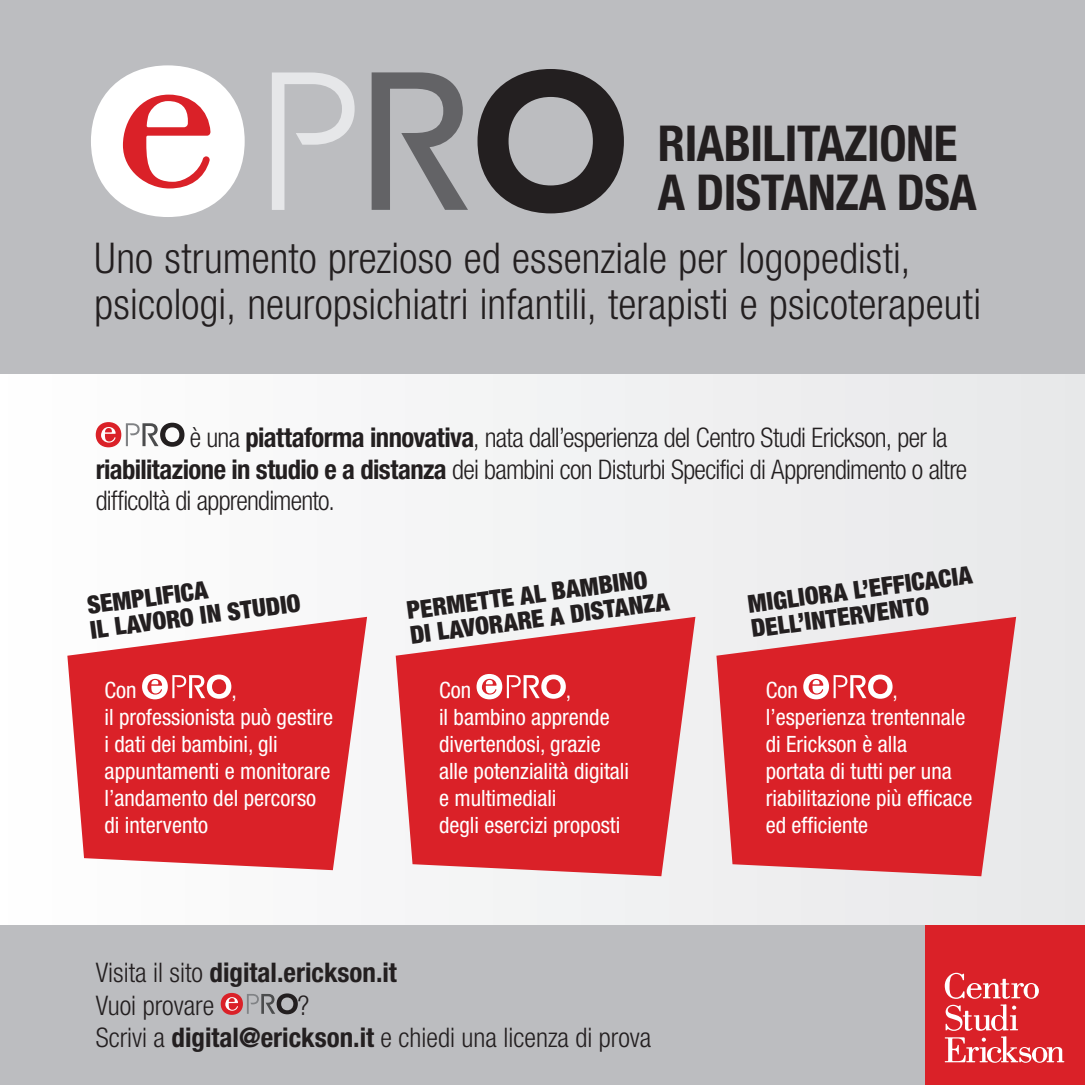
<style>
.page{position:relative;width:1085px;height:1085px;background:#fff}
.page>*{position:absolute;margin:0;border:0;box-sizing:border-box;transform-origin:0 0}
.t1{font:700 condensed 49.5px/49.5px "Helvetica Neue LT Std";letter-spacing:-.01em;color:#231f20}
.t2{font:300 condensed 42.52px/45.9px "Helvetica Neue LT Std";letter-spacing:.005em;color:#231f20}
.t3{font:300 condensed 27px/31.5px "Helvetica Neue LT Std";letter-spacing:-.025em;color:#231f20}
.t4{font:300 condensed 27px/32.4px "Helvetica Neue LT Std";color:#231f20}
.t5{font:900 condensed 24.75px/25px "Helvetica Neue LT Std";color:#231f20}
.t6{font:condensed 22.5px/27px "Helvetica Neue LT Std";color:#fff}
.s1{font-weight:700}
</style>
<div class="page">
<div style="left:0;top:131px;width:1084px;height:953px;background:#f2f3f4"></div>
<div style="left:0;top:925px;width:1084px;height:159px;background:#bcbdc0"></div>
<div style="left:0;top:0;width:1084px;height:374px;background:#bcbdc0"></div>
<svg style="left:126px;top:422px;width:58px;height:24px"></svg>
<div style="left:96px;top:422px;width:25px;height:25px;background:#da2128;border-radius:50%"></div>
<svg style="left:101px;top:427px;width:15px;height:15px"></svg>
<svg style="left:67px;top:616px;width:300px;height:254px;fill:#da2128"></svg>
<svg style="left:395px;top:616px;width:300px;height:260px;fill:#da2128"></svg>
<svg style="left:716px;top:617px;width:299px;height:259px;fill:#da2128"></svg>
<svg style="left:172px;top:674px;width:59px;height:24px"></svg>
<div style="left:142px;top:673px;width:26px;height:26px;background:#fff;border-radius:50%"></div>
<svg style="left:147px;top:678px;width:15px;height:16px"></svg>
<svg style="left:507px;top:674px;width:58px;height:24px"></svg>
<svg style="left:476px;top:673px;width:26px;height:26px"></svg>
<svg style="left:482px;top:678px;width:14px;height:16px"></svg>
<svg style="left:833px;top:674px;width:59px;height:24px"></svg>
<div style="left:803px;top:673px;width:25px;height:26px;background:#fff;border-radius:50%"></div>
<svg style="left:808px;top:678px;width:15px;height:16px"></svg>
<svg style="left:247px;top:993px;width:51px;height:21px"></svg>
<div style="left:221px;top:992px;width:22px;height:22px;background:#da2128;border-radius:50%"></div>
<svg style="left:225px;top:997px;width:13px;height:13px"></svg>
<div style="left:925px;top:925px;width:159px;height:159px;background:#da2128"></div>
<svg style="left:944px;top:972px;width:94px;height:26px"></svg>
<svg style="left:945px;top:1004px;width:72px;height:26px"></svg>
<svg style="left:944px;top:1036px;width:120px;height:26px"></svg>
<svg style="left:371px;top:72px;width:97px;height:138px"></svg>
<svg style="left:272px;top:72px;width:82px;height:138px"></svg>
<svg style="left:477px;top:69px;width:147px;height:144px"></svg>
<div style="left:91px;top:65px;width:154px;height:152px;background:#fff;border-radius:50%"></div>
<svg style="left:123px;top:95px;width:87px;height:93px"></svg>
<h1 class="t1" style="left:658px;top:118px;width:320px">RIABILITAZIONE<br>A DISTANZA DSA</h1>
<h2 class="t2" style="left:95px;top:235px;width:887px">Uno strumento prezioso ed essenziale per logopedisti, psicologi, neuropsichiatri infantili, terapisti e psicoterapeuti</h2>
<p class="t3" style="left:96px;top:422px;width:873px;text-indent:94px">è una <span class="s1">piattaforma innovativa</span>, nata dall’esperienza del Centro Studi Erickson, per la <span class="s1">riabilitazione in studio e a distanza</span> dei bambini con Disturbi Specifici di Apprendimento o altre difficoltà di apprendimento.</p>
<p class="t5" style="left:85px;top:593px;width:213px;rotate:-8deg">SEMPLIFICA<br>IL LAVORO IN STUDIO</p>
<p class="t6" style="left:104px;top:676px;width:34px">Con</p>
<p class="t6" style="left:104px;top:676px;width:230px;text-indent:127px">,<br>il professionista può gestire i dati dei bambini, gli appuntamenti e monitorare l’andamento del percorso di intervento</p>
<p class="t5" style="left:405px;top:599px;width:262px;rotate:-8deg">PERMETTE AL BAMBINO<br>DI LAVORARE A DISTANZA</p>
<p class="t6" style="left:439px;top:676px;width:34px">Con</p>
<p class="t6" style="left:439px;top:676px;width:191px;text-indent:127px">,<br>il bambino apprende divertendosi, grazie alle potenzialità digitali e multimediali<br>degli esercizi proposti</p>
<p class="t4" style="left:96px;top:956px;width:303px">Visita il sito <span class="s1">digital.erickson.it<br></span>Vuoi provare</p>
<p class="t4" style="left:96px;top:988px;width:557px;text-indent:202px">?<br>Scrivi a <span class="s1">digital@erickson.it</span> e chiedi una licenza di prova</p>
<p class="t5" style="left:746px;top:592px;width:227px;line-height:24.3px;rotate:-8deg">MIGLIORA L’EFFICACIA<br>DELL’INTERVENTO</p>
<p class="t6" style="left:765px;top:676px;width:34px">Con</p>
<p class="t6" style="left:765px;top:676px;width:208px;text-indent:127px">, l’esperienza trentennale di Erickson è alla<br>portata di tutti per una riabilitazione più efficace ed efficiente</p>
</div>
